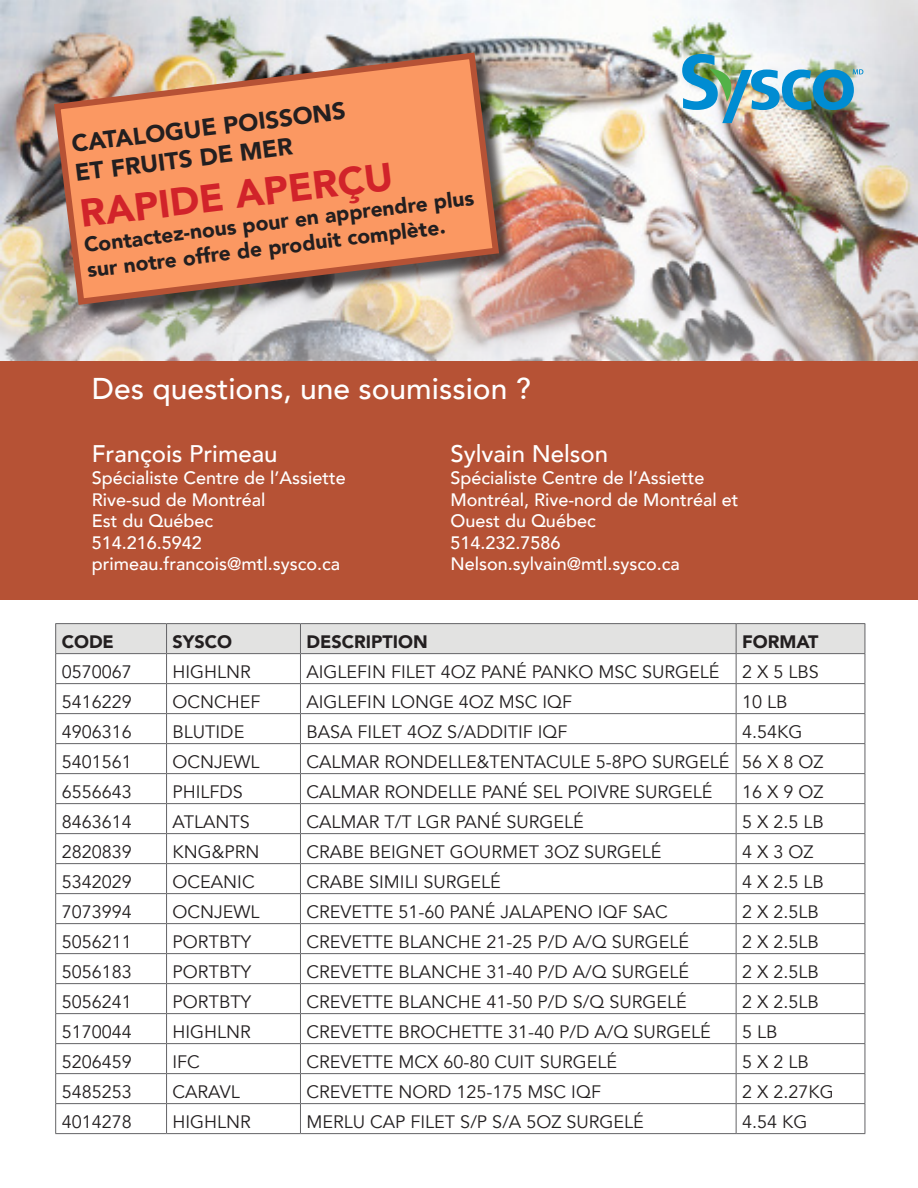
<style>
.page{position:relative;width:918px;height:1188px;background:#fff}
.page>*{position:absolute;margin:0;border:0;box-sizing:border-box;transform-origin:0 0}
.t1{font:900 39px "Avenir";color:#d1232a}
.t2{font:500 30px "Avenir";color:#fff}
.t3{font:900 24px "Avenir";color:#231f20}
.t4{font:500 24px "Avenir";color:#fff}
.t5{font:900 21px "Avenir";color:#231f20}
.t6{font:18px "Avenir";color:#231f20}
.t7{font:500 18px/21.6px "Avenir";color:#fff}
.t8{font:900 18px "Avenir";color:#231f20}
</style>
<div class="page">
<img style="left:0;top:0;width:918px;height:361px">
<hr style="left:55px;top:623px;width:112px;height:1px;background:#636366">
<hr style="left:167px;top:623px;width:133px;height:1px;background:#636366">
<hr style="left:300px;top:623px;width:436px;height:1px;background:#636366">
<hr style="left:736px;top:623px;width:129px;height:1px;background:#636366">
<hr style="left:55px;top:1133px;width:112px;height:1px;background:#636366">
<hr style="left:167px;top:1133px;width:133px;height:1px;background:#636366">
<hr style="left:300px;top:1133px;width:436px;height:1px;background:#636366">
<svg style="left:55px;top:624px;width:811px;height:509px"></svg>
<hr style="left:736px;top:1133px;width:129px;height:1px;background:#636366">
<img style="left:682px;top:54px;width:181px;height:69px">
<div style="left:0;top:361px;width:918px;height:238px;background:#b65235"></div>
<div style="left:57px;top:55px;width:460px;height:268px;background:#231f20;opacity:.75"></div>
<img style="left:51px;top:49px;width:451px;height:259px">
<p class="t3" style="left:69px;top:124px;width:277px;rotate:-7deg">CATALOGUE POISSONS</p>
<p class="t3" style="left:73px;top:152px;width:221px;rotate:-7deg">ET FRUITS DE MER</p>
<p class="t1" style="left:76px;top:181px;width:316px;rotate:-7deg">RAPIDE APERÇU</p>
<p class="t5" style="left:82px;top:227px;width:394px;rotate:-7deg">Contactez-nous pour en apprendre plus</p>
<p class="t5" style="left:85px;top:252px;width:362px;rotate:-7deg">sur notre offre de produit complète.</p>
<p class="t2" style="left:92px;top:363px;width:440px">Des questions, une soumission ?</p>
<p class="t4" style="left:92px;top:433px;width:187px">François Primeau</p>
<p class="t7" style="left:92px;top:466px;width:255px">Spécialiste Centre de l’Assiette</p>
<p class="t7" style="left:92px;top:488px;width:175px">Rive-sud de Montréal</p>
<p class="t7" style="left:92px;top:509px;width:123px">Est du Québec</p>
<p class="t7" style="left:92px;top:531px;width:112px">514.216.5942</p>
<p class="t7" style="left:92px;top:552px;width:250px">primeau.francois@mtl.sysco.ca</p>
<p class="t4" style="left:450px;top:433px;width:159px">Sylvain Nelson</p>
<p class="t7" style="left:450px;top:466px;width:255px">Spécialiste Centre de l’Assiette</p>
<p class="t7" style="left:450px;top:488px;width:290px">Montréal, Rive-nord de Montréal et<br>Ouest du Québec</p>
<p class="t7" style="left:450px;top:531px;width:112px">514.232.7586</p>
<p class="t7" style="left:450px;top:552px;width:231px">Nelson.sylvain@mtl.sysco.ca</p>
<p class="t8" style="left:62px;top:626px;width:54px">CODE</p>
<p class="t8" style="left:173px;top:626px;width:61px">SYSCO</p>
<p class="t8" style="left:306px;top:626px;width:123px">DESCRIPTION</p>
<p class="t8" style="left:742px;top:626px;width:78px">FORMAT</p>
<p class="t6" style="left:62px;top:661px;width:72px">0570067</p>
<p class="t6" style="left:173px;top:661px;width:80px">HIGHLNR</p>
<p class="t6" style="left:306px;top:661px;width:415px">AIGLEFIN FILET 4OZ PANÉ PANKO MSC SURGELÉ</p>
<p class="t6" style="left:742px;top:661px;width:78px">2 X 5 LBS</p>
<p class="t6" style="left:62px;top:691px;width:72px">5416229</p>
<p class="t6" style="left:173px;top:691px;width:90px">OCNCHEF</p>
<p class="t6" style="left:306px;top:691px;width:267px">AIGLEFIN LONGE 4OZ MSC IQF</p>
<p class="t6" style="left:742px;top:691px;width:47px">10 LB</p>
<p class="t6" style="left:62px;top:721px;width:72px">4906316</p>
<p class="t6" style="left:173px;top:721px;width:73px">BLUTIDE</p>
<p class="t6" style="left:306px;top:721px;width:263px">BASA FILET 4OZ S/ADDITIF IQF</p>
<p class="t6" style="left:742px;top:721px;width:62px">4.54KG</p>
<p class="t6" style="left:62px;top:751px;width:72px">5401561</p>
<p class="t6" style="left:173px;top:751px;width:89px">OCNJEWL</p>
<p class="t6" style="left:306px;top:751px;width:425px">CALMAR RONDELLE&amp;TENTACULE 5-8PO SURGELÉ</p>
<p class="t6" style="left:742px;top:751px;width:83px">56 X 8 OZ</p>
<p class="t6" style="left:62px;top:781px;width:72px">6556643</p>
<p class="t6" style="left:173px;top:781px;width:72px">PHILFDS</p>
<p class="t6" style="left:306px;top:781px;width:407px">CALMAR RONDELLE PANÉ SEL POIVRE SURGELÉ</p>
<p class="t6" style="left:742px;top:781px;width:83px">16 X 9 OZ</p>
<p class="t6" style="left:62px;top:811px;width:72px">8463614</p>
<p class="t6" style="left:173px;top:811px;width:79px">ATLANTS</p>
<p class="t6" style="left:306px;top:811px;width:279px">CALMAR T/T LGR PANÉ SURGELÉ</p>
<p class="t6" style="left:742px;top:811px;width:83px">5 X 2.5 LB</p>
<p class="t6" style="left:62px;top:841px;width:72px">2820839</p>
<p class="t6" style="left:173px;top:841px;width:89px">KNG&amp;PRN</p>
<p class="t6" style="left:306px;top:841px;width:356px">CRABE BEIGNET GOURMET 3OZ SURGELÉ</p>
<p class="t6" style="left:742px;top:841px;width:73px">4 X 3 OZ</p>
<p class="t6" style="left:62px;top:871px;width:72px">5342029</p>
<p class="t6" style="left:173px;top:871px;width:84px">OCEANIC</p>
<p class="t6" style="left:306px;top:871px;width:196px">CRABE SIMILI SURGELÉ</p>
<p class="t6" style="left:742px;top:871px;width:83px">4 X 2.5 LB</p>
<p class="t6" style="left:62px;top:901px;width:72px">7073994</p>
<p class="t6" style="left:173px;top:901px;width:89px">OCNJEWL</p>
<p class="t6" style="left:306px;top:901px;width:363px">CREVETTE 51-60 PANÉ JALAPENO IQF SAC</p>
<p class="t6" style="left:742px;top:901px;width:78px">2 X 2.5LB</p>
<p class="t6" style="left:62px;top:931px;width:72px">5056211</p>
<p class="t6" style="left:173px;top:931px;width:80px">PORTBTY</p>
<p class="t6" style="left:306px;top:931px;width:384px">CREVETTE BLANCHE 21-25 P/D A/Q SURGELÉ</p>
<p class="t6" style="left:742px;top:931px;width:78px">2 X 2.5LB</p>
<p class="t6" style="left:62px;top:961px;width:72px">5056183</p>
<p class="t6" style="left:173px;top:961px;width:80px">PORTBTY</p>
<p class="t6" style="left:306px;top:961px;width:384px">CREVETTE BLANCHE 31-40 P/D A/Q SURGELÉ</p>
<p class="t6" style="left:742px;top:961px;width:78px">2 X 2.5LB</p>
<p class="t6" style="left:62px;top:991px;width:72px">5056241</p>
<p class="t6" style="left:173px;top:991px;width:80px">PORTBTY</p>
<p class="t6" style="left:306px;top:991px;width:382px">CREVETTE BLANCHE 41-50 P/D S/Q SURGELÉ</p>
<p class="t6" style="left:742px;top:991px;width:78px">2 X 2.5LB</p>
<p class="t6" style="left:62px;top:1021px;width:72px">5170044</p>
<p class="t6" style="left:173px;top:1021px;width:80px">HIGHLNR</p>
<p class="t6" style="left:306px;top:1021px;width:406px">CREVETTE BROCHETTE 31-40 P/D A/Q SURGELÉ</p>
<p class="t6" style="left:742px;top:1021px;width:37px">5 LB</p>
<p class="t6" style="left:62px;top:1051px;width:72px">5206459</p>
<p class="t6" style="left:173px;top:1051px;width:29px">IFC</p>
<p class="t6" style="left:306px;top:1051px;width:312px">CREVETTE MCX 60-80 CUIT SURGELÉ</p>
<p class="t6" style="left:742px;top:1051px;width:68px">5 X 2 LB</p>
<p class="t6" style="left:62px;top:1081px;width:72px">5485253</p>
<p class="t6" style="left:173px;top:1081px;width:69px">CARAVL</p>
<p class="t6" style="left:306px;top:1081px;width:296px">CREVETTE NORD 125-175 MSC IQF</p>
<p class="t6" style="left:742px;top:1081px;width:93px">2 X 2.27KG</p>
<p class="t6" style="left:62px;top:1111px;width:72px">4014278</p>
<p class="t6" style="left:173px;top:1111px;width:80px">HIGHLNR</p>
<p class="t6" style="left:306px;top:1111px;width:339px">MERLU CAP FILET S/P S/A 5OZ SURGELÉ</p>
<p class="t6" style="left:742px;top:1111px;width:67px">4.54 KG</p>
</div>
